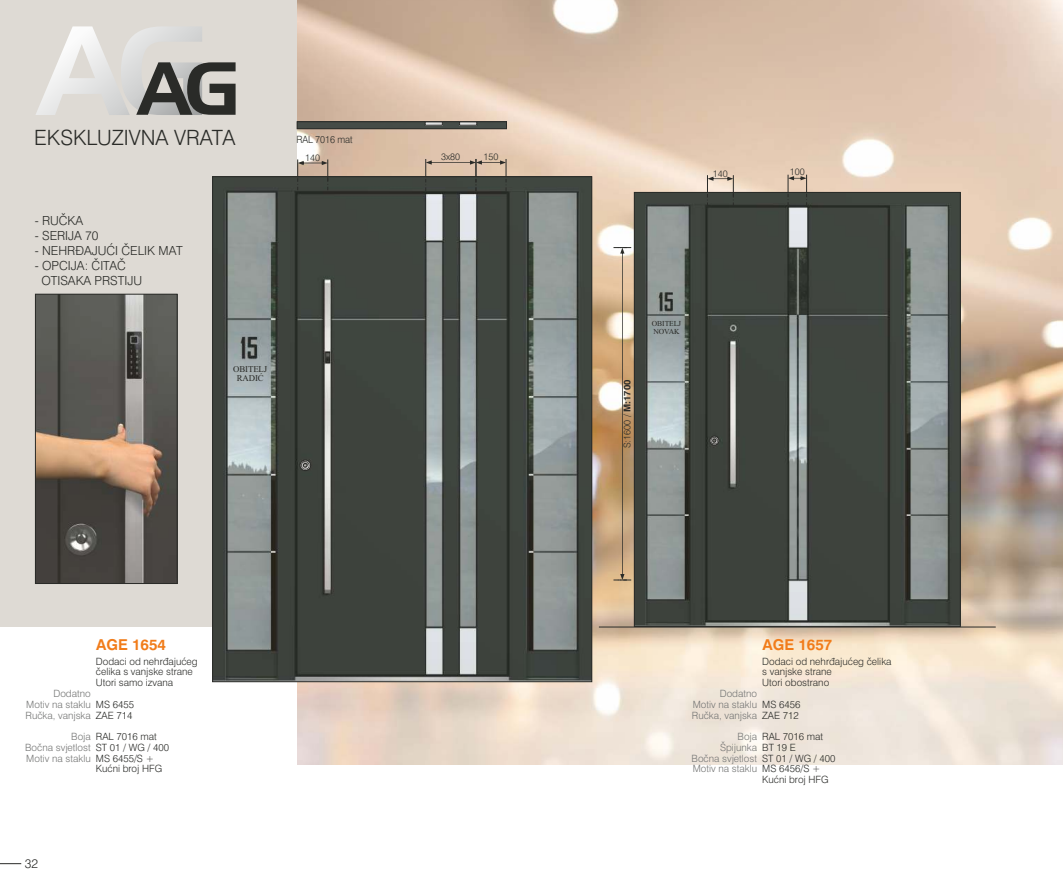
<style>
.page{position:relative;width:1063px;height:886px;background:#fff}
.page>*{position:absolute;margin:0;border:0;box-sizing:border-box;transform-origin:0 0}
.t1{font:300 21px "Swiss 721 BT";color:#2a2b28}
.t2{font:700 15px "Swiss 721 BT";color:#f17c1a}
.t3{font:300 12.5px/15px "Swiss 721 BT";color:#2a2b28}
.t4{font:300 10px/10.8px "Swiss 721 BT";color:#2a2b28}
.t5{font:300 10px/10.8px "Swiss 721 BT";color:#737473;text-align:justify}
.t6{font:300 10px "Swiss 721 BT";color:#2a2b28;scale:.93 1}
.t7{font:300 9.38px "Swiss 721 BT";color:#2a2b28}
.t8{font:8.88px/9.2px "Times New Roman";letter-spacing:-.015em;color:#2a2b28;text-align:center}
.t9{font:7.62px/8px "Times New Roman";letter-spacing:-.015em;color:#2a2b28}
.s1{font-weight:700}
</style>
<div class="page">
<div style="left:0;top:0;width:297px;height:627px;background:#dedad4"></div>
<img style="left:297px;top:0;width:766px;height:765px">
<img style="left:636px;top:194px;width:322px;height:431px">
<svg style="left:710px;top:436px;width:9px;height:9px"></svg>
<div style="left:710px;top:436px;width:9px;height:9px;border:1px solid #2a2b28;border-radius:50%"></div>
<div style="left:634px;top:192px;width:326px;height:435px;border:1px solid #2a2b28"></div>
<svg style="left:614px;top:247px;width:17px;height:334px;background:#c9ab87"></svg>
<svg style="left:788px;top:175px;width:19px;height:31px"></svg>
<img style="left:214px;top:179px;width:376px;height:501px">
<svg style="left:300px;top:460px;width:11px;height:11px"></svg>
<div style="left:300px;top:460px;width:11px;height:11px;border:1px solid #2a2b28;border-radius:50%"></div>
<hr style="left:599px;top:627px;width:397px;height:1px;background:#2a2b28">
<svg style="left:0;top:863px;width:21px;height:1px"></svg>
<img style="left:299px;top:124px;width:206px;height:3px">
<div style="left:297px;top:122px;width:210px;height:7px;border:1px solid #2a2b28"></div>
<svg style="left:35px;top:26px;width:201px;height:89px;background:#c1c0bd"></svg>
<svg style="left:425px;top:159px;width:82px;height:32px;background:#897f71"></svg>
<img style="left:37px;top:296px;width:138px;height:286px">
<div style="left:35px;top:294px;width:142px;height:290px;border:1px solid #2a2b28"></div>
<svg style="left:707px;top:175px;width:27px;height:31px"></svg>
<svg style="left:297px;top:159px;width:31px;height:31px"></svg>
<p class="t1" style="left:34px;top:129px;width:203px">EKSKLUZIVNA VRATA</p>
<p class="t3" style="left:35px;top:214px;width:50px">- RUČKA</p>
<p class="t3" style="left:35px;top:229px;width:65px">- SERIJA 70</p>
<p class="t3" style="left:35px;top:244px;width:149px">- NEHRÐAJUĆI ČELIK MAT</p>
<p class="t3" style="left:41px;top:259px;width:102px;text-indent:-7px">- OPCIJA: ČITAČ<br>OTISAKA PRSTIJU</p>
<p class="t6" style="left:296px;top:135px;width:62px">RAL 7016 mat</p>
<p class="t7" style="left:305px;top:154px;width:16px">140</p>
<p class="t8" style="left:233px;top:365px;width:36px">OBITELJ<br>RADIĆ</p>
<p class="t7" style="left:441px;top:153px;width:21px">3x80</p>
<p class="t7" style="left:483px;top:153px;width:16px">150</p>
<p class="t2" style="left:96px;top:639px;width:72px">AGE 1654</p>
<p class="t4" style="left:96px;top:656px;width:103px">Dodaci od nehrđajućeg čelika s vanjske strane<br>Utori samo izvana</p>
<p class="t4" style="left:96px;top:700px;width:40px">MS 6455<br>ZAE 714</p>
<p class="t4" style="left:96px;top:732px;width:75px">RAL 7016 mat<br>ST 01 / WG / 400<br>MS 6455/S +<br>Kućni broj HFG</p>
<p class="t5" style="left:26px;top:689px;width:67px;text-indent:28px">Dodatno Motiv na staklu Ručka, vanjska</p>
<p class="t5" style="left:25px;top:732px;width:67px;text-indent:46px">Boja Bočna svjetlost Motiv na staklu</p>
<p class="t3" style="left:25px;top:857px;width:15px">32</p>
<p class="t7" style="left:713px;top:170px;width:16px">140</p>
<p class="t7" style="left:623px;top:448px;width:70px;rotate:-90deg">S:1600 / <span class="s1">M:1700</span></p>
<p class="t9" style="left:652px;top:320px;width:31px">OBITELJ<br>NOVAK</p>
<p class="t7" style="left:790px;top:168px;width:16px">100</p>
<p class="t2" style="left:762px;top:639px;width:72px">AGE 1657</p>
<p class="t4" style="left:762px;top:656px;width:131px">Dodaci od nehrđajućeg čelika s vanjske strane<br>Utori obostrano</p>
<p class="t4" style="left:762px;top:700px;width:40px">MS 6456<br>ZAE 712</p>
<p class="t4" style="left:762px;top:732px;width:75px">RAL 7016 mat<br>BT 19 E<br>ST 01 / WG / 400<br>MS 6456/S +<br>Kućni broj HFG</p>
<p class="t5" style="left:692px;top:689px;width:67px;text-indent:28px">Dodatno Motiv na staklu Ručka, vanjska</p>
<p class="t5" style="left:692px;top:732px;width:67px;text-align:right">Boja<br>Špijunka<br>Bočna svjetlost<br>Motiv na staklu</p>
</div>
